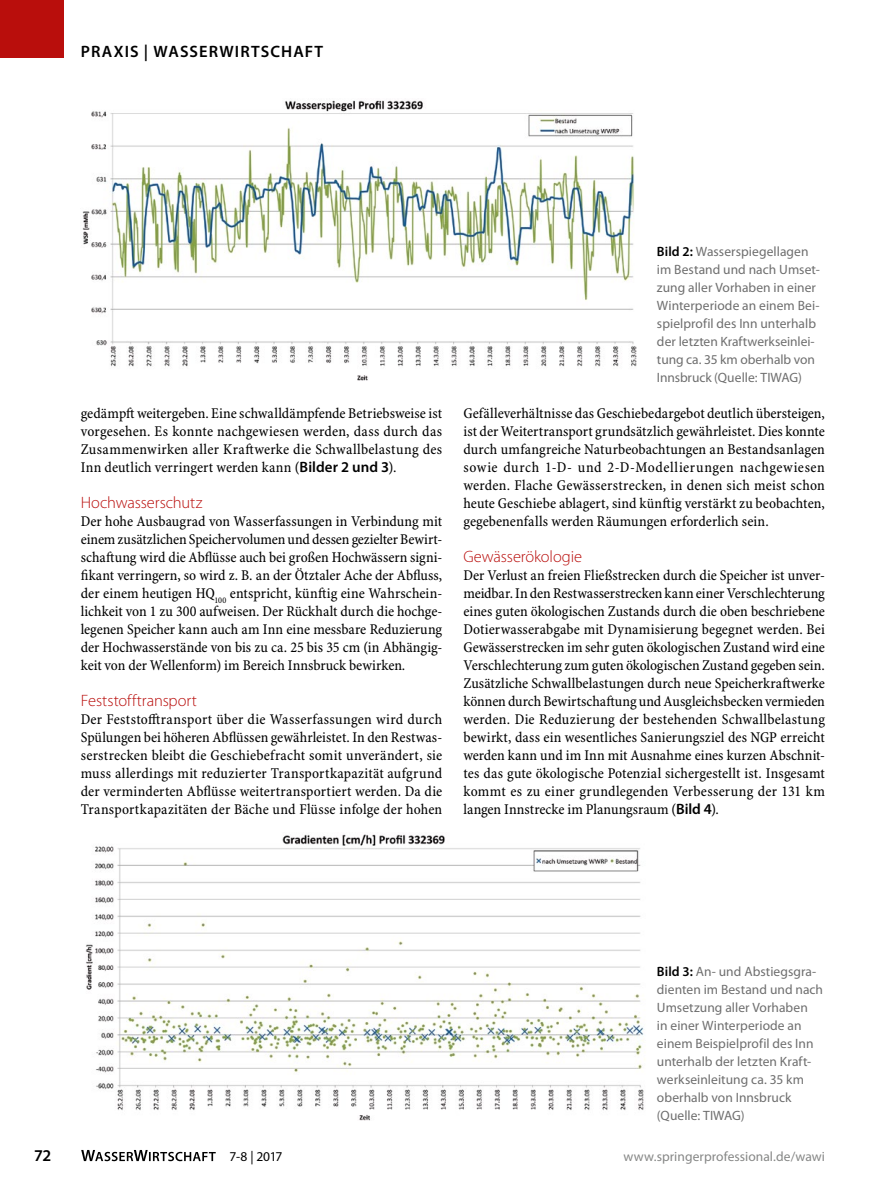
<style>
.page{position:relative;width:893px;height:1187px;background:#fff}
.page>*{position:absolute;margin:0;border:0;box-sizing:border-box;transform-origin:0 0}
.SectionHeading_2_x{font:300 16.5px "Myriad Pro";letter-spacing:-.005em;color:#b90e0c}
.t1{font:600 16.5px "Myriad Pro";letter-spacing:.065em;color:#000}
.Para_x{font:15px/18px "Minion Pro Cn Capt";letter-spacing:.005em;color:#000;text-align:justify}
.Image_Caption_x{font:13.5px/18px "Myriad Pro";letter-spacing:.005em;color:#6e6e6e}
.t2{font:13.5px "Myriad Pro";letter-spacing:.005em;color:#868786}
.t3{font:13.5px "Myriad Pro";color:#000}
.s1{font-family:"Myriad Pro";font-weight:600}
.s2{font-weight:600;color:#000}
</style>
<div class="page">
<img style="left:82px;top:100px;width:555px;height:281px">
<img style="left:85px;top:834px;width:559px;height:286px">
<div style="left:0;top:0;width:64px;height:57px;background:#b90e0c"></div>
<svg style="left:81px;top:1150px;width:135px;height:11px"></svg>
<p class="t1" style="left:81px;top:41px;width:244px">PRAXIS | WASSERWIRTSCHAFT</p>
<p class="Para_x" style="left:81px;top:404px;width:363px">gedämpft weitergeben. Eine schwalldämpfende Betriebsweise ist vorgesehen. Es konnte nachgewiesen werden, dass durch das Zusammenwirken aller Kraftwerke die Schwallbelastung des Inn deutlich verringert werden kann (<span class="s1">Bilder 2 und 3</span>).</p>
<p class="SectionHeading_2_x" style="left:81px;top:493px;width:123px">Hochwasserschutz</p>
<p class="Para_x" style="left:81px;top:512px;width:363px">Der hohe Ausbaugrad von Wasserfassungen in Verbindung mit einem zusätzlichen Speichervolumen und dessen gezielter Bewirt&shy;schaftung wird die Abflüsse auch bei großen Hochwässern signi&shy;fikant verringern, so wird z. B. an der Ötztaler Ache der Abfluss, der einem heutigen HQ<sub>100</sub> entspricht, künftig eine Wahrschein&shy;lichkeit von 1 zu 300 aufweisen. Der Rückhalt durch die hochge&shy;legenen Speicher kann auch am Inn eine messbare Reduzierung der Hochwasserstände von bis zu ca. 25 bis 35 cm (in Abhängig&shy;keit von der Wellenform) im Bereich Innsbruck bewirken.</p>
<p class="SectionHeading_2_x" style="left:81px;top:691px;width:118px">Feststofftransport</p>
<p class="Para_x" style="left:81px;top:710px;width:363px">Der Feststofftransport über die Wasserfassungen wird durch Spülungen bei höheren Abflüssen gewährleistet. In den Restwas&shy;serstrecken bleibt die Geschiebefracht somit unverändert, sie muss allerdings mit reduzierter Transportkapazität aufgrund der verminderten Abflüsse weitertransportiert werden. Da die Transportkapazitäten der Bäche und Flüsse infolge der hohen</p>
<p class="Image_Caption_x" style="left:657px;top:242px;width:164px"><span class="s2">Bild 2:</span> Wasserspiegellagen im Bestand und nach Umset&shy;zung aller Vorhaben in einer<br>Winterperiode an einem Bei&shy;spielprofil des Inn unterhalb der letzten Kraftwerkseinlei&shy;tung ca. 35 km oberhalb von<br>Innsbruck (Quelle: TIWAG)</p>
<p class="Para_x" style="left:463px;top:404px;width:363px">Gefälleverhältnisse das Geschiebedargebot deutlich übersteigen, ist der Weitertransport grundsätzlich gewährleistet. Dies konnte durch umfangreiche Naturbeobachtungen an Bestandsanlagen sowie durch 1-D- und 2-D-Modellierungen nachgewiesen werden. Flache Gewässerstrecken, in denen sich meist schon heute Geschiebe ablagert, sind künftig verstärkt zu beobachten, gegebenenfalls werden Räumungen erforderlich sein.</p>
<p class="SectionHeading_2_x" style="left:463px;top:547px;width:120px">Gewässerökologie</p>
<p class="Para_x" style="left:463px;top:566px;width:363px">Der Verlust an freien Fließstrecken durch die Speicher ist unver&shy;meidbar. In den Restwasserstrecken kann einer Verschlechterung eines guten ökologischen Zustands durch die oben beschriebene Dotierwasserabgabe mit Dynamisierung begegnet werden. Bei Gewässerstrecken im sehr guten ökologischen Zustand wird eine Verschlechterung zum guten ökologischen Zustand gegeben sein.<br>Zusätzliche Schwallbelastungen durch neue Speicherkraftwerke können durch Bewirtschaftung und Ausgleichsbecken vermieden werden. Die Reduzierung der bestehenden Schwallbelastung bewirkt, dass ein wesentliches Sanierungsziel des NGP erreicht werden kann und im Inn mit Ausnahme eines kurzen Abschnit&shy;tes das gute ökologische Potenzial sichergestellt ist. Insgesamt kommt es zu einer grundlegenden Verbesserung der 131 km langen Innstrecke im Planungsraum (<span class="s1">Bild 4</span>).</p>
<p class="Image_Caption_x" style="left:657px;top:962px;width:168px"><span class="s2">Bild 3:</span> An- und Abstiegsgra&shy;dienten im Bestand und nach<br>Umsetzung aller Vorhaben<br>in einer Winterperiode an einem Beispielprofil des Inn unterhalb der letzten Kraft&shy;werkseinleitung ca. 35 km oberhalb von Innsbruck (Quelle: TIWAG)</p>
<p class="t1" style="left:34px;top:1144px;width:19px">72</p>
<p class="t3" style="left:230px;top:1147px;width:54px">7-8 | 2017</p>
<p class="t2" style="left:623px;top:1147px;width:203px">www.springerprofessional.de/wawi</p>
</div>
